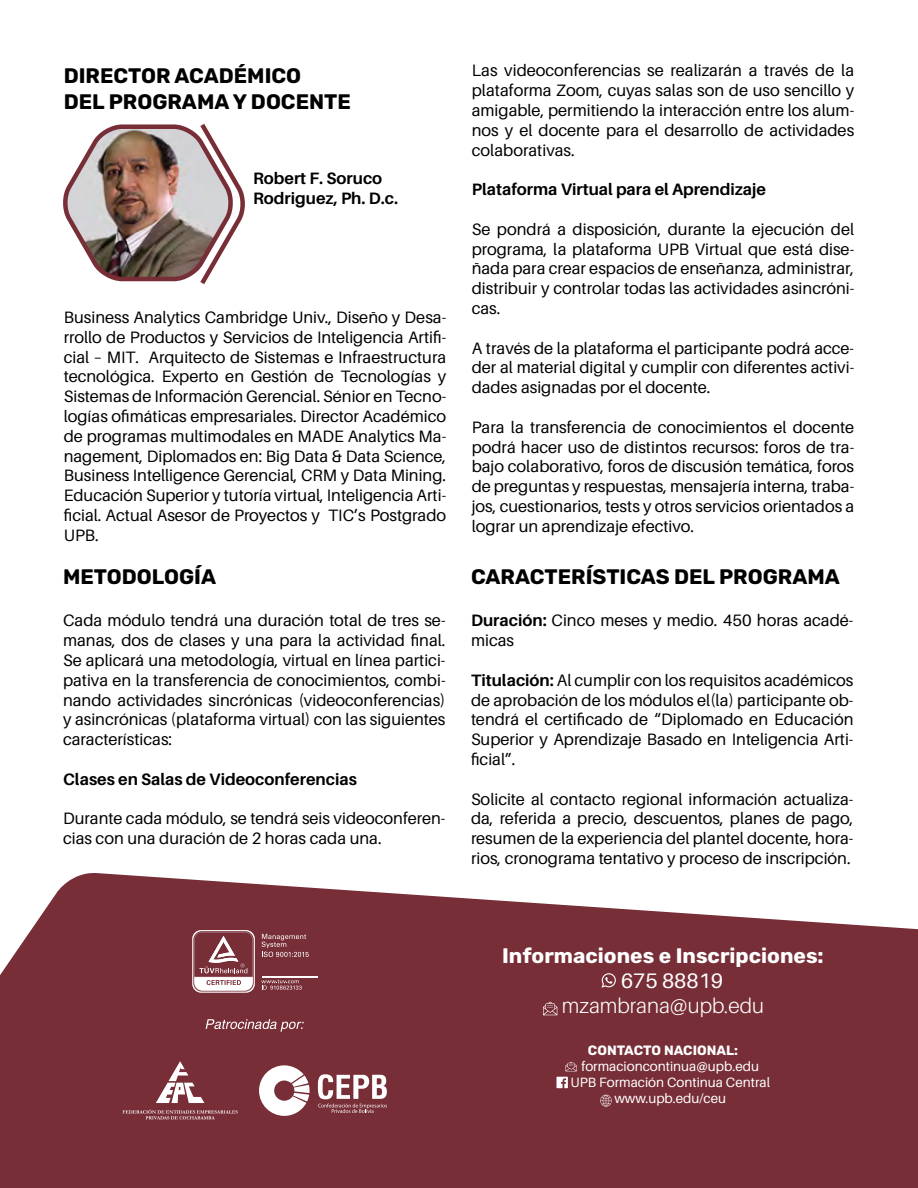
<style>
.page{position:relative;width:918px;height:1188px;background:#fff}
.page>*{position:absolute;margin:0;border:0;box-sizing:border-box;transform-origin:0 0}
.t1{font:700 21px/25.2px "Rubik";color:#000}
.t2{font:700 21px "Rubik";color:#fff}
.t3{font:300 21px "Aileron";color:#fff}
.t4{font:21px "Aileron";color:#fff}
.t5{font:16.5px/19.8px "Aileron";color:#000;text-align:justify}
.t6{font:700 16.5px/19.8px "Aileron";color:#000}
.t7{font:13.5px/16.2px "Aileron";color:#fff;text-align:center}
.t8{font:700 13.5px "Rubik";color:#fff}
.s1{font-weight:700}
</style>
<div class="page">
<svg style="left:0;top:873px;width:918px;height:315px;background:#84424a"></svg>
<svg style="left:601px;top:973px;width:15px;height:15px"></svg>
<svg style="left:565px;top:1062px;width:12px;height:9px"></svg>
<svg style="left:543px;top:1002px;width:14px;height:13px"></svg>
<svg style="left:600px;top:1095px;width:12px;height:12px"></svg>
<svg style="left:556px;top:1077px;width:12px;height:11px"></svg>
<svg style="left:261px;top:980px;width:41px;height:10px"></svg>
<svg style="left:262px;top:934px;width:47px;height:23px"></svg>
<hr style="left:262px;top:976px;width:55px;height:2px;background:#fff">
<svg style="left:192px;top:930px;width:63px;height:63px"></svg>
<svg style="left:206px;top:1019px;width:98px;height:13px"></svg>
<svg style="left:318px;top:1074px;width:69px;height:39px"></svg>
<svg style="left:259px;top:1065px;width:51px;height:51px"></svg>
<svg style="left:156px;top:1061px;width:48px;height:42px"></svg>
<svg style="left:122px;top:1109px;width:116px;height:10px"></svg>
<img style="left:63px;top:124px;width:182px;height:160px">
<p class="t1" style="left:64px;top:64px;width:289px">DIRECTOR ACADÉMICO<br>DEL PROGRAMA Y DOCENTE</p>
<p class="t6" style="left:253px;top:169px;width:147px">Robert F. Soruco<br>Rodriguez, Ph. D.c.</p>
<p class="t5" style="left:64px;top:308px;width:384px">Business Analytics Cambridge Univ., Diseño y Desa&shy;rrollo de Productos y Servicios de Inteligencia Artifi&shy;cial – MIT. Arquitecto de Sistemas e Infraestructura tecnológica. Experto en Gestión de Tecnologías y Sistemas de Información Gerencial. Sénior en Tecno&shy;logías ofimáticas empresariales. Director Académico de programas multimodales en MADE Analytics Ma&shy;nagement, Diplomados en: Big Data &amp; Data Science, Business Intelligence Gerencial, CRM y Data Mining.<br>Educación Superior y tutoría virtual, Inteligencia Arti&shy;ficial. Actual Asesor de Proyectos y TIC’s Postgrado UPB.</p>
<p class="t1" style="left:63px;top:564px;width:155px">METODOLOGÍA</p>
<p class="t5" style="left:63px;top:611px;width:384px">Cada módulo tendrá una duración total de tres se&shy;manas, dos de clases y una para la actividad final.<br>Se aplicará una metodología, virtual en línea partici&shy;pativa en la transferencia de conocimientos, combi&shy;nando actividades sincrónicas (videoconferencias) y asincrónicas (plataforma virtual) con las siguientes características:</p>
<p class="t6" style="left:63px;top:769px;width:295px">Clases en Salas de Videoconferencias</p>
<p class="t5" style="left:63px;top:809px;width:384px">Durante cada módulo, se tendrá seis videoconferen&shy;cias con una duración de 2 horas cada una.</p>
<p class="t5" style="left:472px;top:61px;width:384px">Las videoconferencias se realizarán a través de la plataforma Zoom, cuyas salas son de uso sencillo y amigable, permitiendo la interacción entre los alum&shy;nos y el docente para el desarrollo de actividades colaborativas.</p>
<p class="t6" style="left:472px;top:180px;width:296px">Plataforma Virtual para el Aprendizaje</p>
<p class="t5" style="left:472px;top:219px;width:384px">Se pondrá a disposición, durante la ejecución del programa, la plataforma UPB Virtual que está dise&shy;ñada para crear espacios de enseñanza, administrar, distribuir y controlar todas las actividades asincróni&shy;cas.</p>
<p class="t5" style="left:472px;top:338px;width:384px">A través de la plataforma el participante podrá acce&shy;der al material digital y cumplir con diferentes activi&shy;dades asignadas por el docente.</p>
<p class="t5" style="left:472px;top:417px;width:384px">Para la transferencia de conocimientos el docente podrá hacer uso de distintos recursos: foros de tra&shy;bajo colaborativo, foros de discusión temática, foros de preguntas y respuestas, mensajería interna, traba&shy;jos, cuestionarios, tests y otros servicios orientados a lograr un aprendizaje efectivo.</p>
<p class="t1" style="left:471px;top:564px;width:370px">CARACTERÍSTICAS DEL PROGRAMA</p>
<p class="t5" style="left:471px;top:611px;width:384px"><span class="s1">Duración:</span> Cinco meses y medio. 450 horas acadé&shy;micas</p>
<p class="t5" style="left:471px;top:670px;width:384px"><span class="s1">Titulación:</span> Al cumplir con los requisitos académicos de aprobación de los módulos el(la) participante ob&shy;tendrá el certificado de “Diplomado en Educación Superior y Aprendizaje Basado en Inteligencia Arti&shy;ficial”.</p>
<p class="t5" style="left:471px;top:789px;width:384px">Solicite al contacto regional información actualiza&shy;da, referida a precio, descuentos, planes de pago, resumen de la experiencia del plantel docente, hora&shy;rios, cronograma tentativo y proceso de inscripción.</p>
<p class="t2" style="left:502px;top:943px;width:323px">Informaciones e Inscripciones:</p>
<p class="t4" style="left:621px;top:969px;width:103px">675 88819</p>
<p class="t3" style="left:562px;top:994px;width:203px">mzambrana@upb.edu</p>
<p class="t8" style="left:588px;top:1042px;width:152px">CONTACTO NACIONAL:</p>
<p class="t7" style="left:571px;top:1058px;width:201px">formacioncontinua@upb.edu<br>UPB Formación Continua Central www.upb.edu/ceu</p>
</div>
